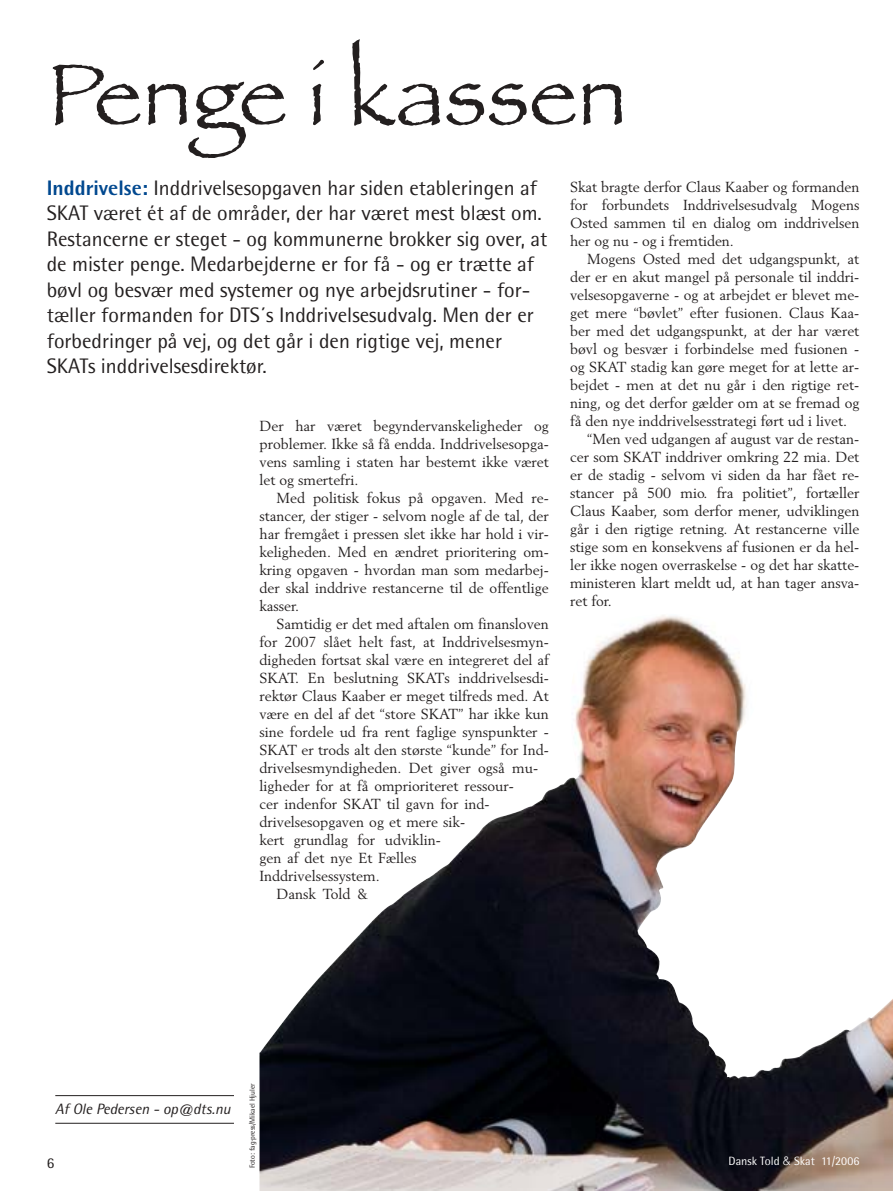
<style>
.page{position:relative;width:893px;height:1191px;background:#fff}
.page>*{position:absolute;margin:0;border:0;box-sizing:border-box;transform-origin:0 0}
.t1{font:90px "Papyrus";color:#231f1f}
.t2{font:21px/25.5px "Rotis Semi Sans";color:#231f1f}
.t3{font:italic 15px "Rotis Semi Sans";color:#231f1f}
.t4{font:15px "Rotis Semi Sans";color:#231f1f}
.t5{font:14.4px/18px "Berling";color:#231f1f;text-align:justify}
.t6{font:12px "Rotis Semi Sans";color:#fff}
.t7{font:7.5px "Rotis Semi Sans";color:#231f1f}
.s1{font-weight:800;color:#00488f}
.s2{font-family:"Helvetica";font-weight:300}
</style>
<div class="page">
<hr style="left:55px;top:1123px;width:179px;height:1px;background:#231f1f">
<hr style="left:55px;top:1095px;width:179px;height:1px;background:#231f1f">
<img style="left:259px;top:615px;width:633px;height:576px">
<h1 class="t1" style="left:47px;top:40px;width:581px">Penge i kassen</h1>
<p class="t2" style="left:47px;top:177px;width:502px"><span class="s1">Inddrivelse:</span> Inddrivelsesopgaven har siden etableringen af SKAT været ét af de områder, der har været mest blæst om.<br>Restancerne er steget - og kommunerne brokker sig over, at de mister penge. Medarbejderne er for få - og er trætte af bøvl og besvær med systemer og nye arbejdsrutiner - for&shy;tæller formanden for DTS´s Inddrivelsesudvalg. Men der er forbedringer på vej, og det går i den rigtige vej, mener SKATs inddrivelsesdirektør.</p>
<p class="t5" style="left:259px;top:418px;width:291px">Der har været begyndervanskeligheder og problemer. Ikke så få endda. Inddrivelsesopga&shy;vens samling i staten har bestemt ikke været let og smertefri.</p>
<p class="t5" style="left:259px;top:490px;width:291px;text-indent:17px">Med politisk fokus på opgaven. Med re&shy;stancer, der stiger - selvom nogle af de tal, der har fremgået i pressen slet ikke har hold i vir&shy;keligheden. Med en ændret prioritering om&shy;kring opgaven - hvordan man som medarbej&shy;der skal inddrive restancerne til de offentlige kasser.</p>
<p class="t5" style="left:276px;top:616px;width:274px">Samtidig er det med aftalen om finansloven</p>
<p class="t5" style="left:259px;top:634px;width:291px">for 2007 slået helt fast, at Inddrivelsesmyn-</p>
<p class="t5" style="left:259px;top:652px;width:291px">digheden fortsat skal være en integreret del af</p>
<p class="t5" style="left:259px;top:670px;width:291px">SKAT. En beslutning SKATs inddrivelsesdi-</p>
<p class="t5" style="left:259px;top:688px;width:291px">rektør Claus Kaaber er meget tilfreds med. At</p>
<p class="t5" style="left:259px;top:706px;width:291px">være en del af det “store SKAT” har ikke kun</p>
<p class="t5" style="left:259px;top:724px;width:291px">sine fordele ud fra rent faglige synspunkter -</p>
<p class="t5" style="left:259px;top:742px;width:291px">SKAT er trods alt den største “kunde” for Ind-</p>
<p class="t5" style="left:259px;top:760px;width:280px">drivelsesmyndigheden. Det giver også mu-</p>
<p class="t5" style="left:259px;top:778px;width:256px">ligheder for at få omprioriteret ressour-</p>
<p class="t5" style="left:259px;top:796px;width:231px">cer indenfor SKAT til gavn for ind-</p>
<p class="t5" style="left:259px;top:814px;width:207px">drivelsesopgaven og et mere sik-</p>
<p class="t5" style="left:259px;top:832px;width:183px">kert grundlag for udviklin-</p>
<p class="t5" style="left:259px;top:850px;width:158px">gen af det nye Et Fælles</p>
<p class="t5" style="left:259px;top:868px;width:122px">Inddrivelsessystem.</p>
<p class="t5" style="left:276px;top:886px;width:93px">Dansk Told &amp;</p>
<p class="t5" style="left:570px;top:178px;width:291px">Skat bragte derfor Claus Kaaber og formanden for forbundets Inddrivelsesudvalg Mogens Osted sammen til en dialog om inddrivelsen her og nu - og i fremtiden.</p>
<p class="t5" style="left:587px;top:250px;width:274px">Mogens Osted med det udgangspunkt, at</p>
<p class="t5" style="left:570px;top:268px;width:291px">der er en akut mangel på personale til inddri-</p>
<p class="t5" style="left:570px;top:286px;width:291px">velsesopgaverne - og at arbejdet er blevet me-</p>
<p class="t5" style="left:570px;top:304px;width:291px">get mere “bøvlet” efter fusionen. Claus Kaa-</p>
<p class="t5" style="left:570px;top:322px;width:291px">ber med det udgangspunkt, at der har været</p>
<p class="t5" style="left:570px;top:340px;width:291px">bøvl og besvær i forbindelse med fusionen -</p>
<p class="t5" style="left:570px;top:358px;width:291px">og SKAT stadig kan gøre meget for at lette ar-</p>
<p class="t5" style="left:570px;top:376px;width:291px">bejdet - men at det nu går i den rigtige ret-</p>
<p class="t5" style="left:570px;top:394px;width:291px">ning, og det derfor gælder om at se fremad og</p>
<p class="t5" style="left:570px;top:412px;width:279px">få den nye inddrivelsesstrategi ført ud i livet.</p>
<p class="t5" style="left:587px;top:430px;width:274px">“Men ved udgangen af august var de restan-</p>
<p class="t5" style="left:570px;top:448px;width:291px">cer som SKAT inddriver omkring 22 mia. Det</p>
<p class="t5" style="left:570px;top:466px;width:291px">er de stadig - selvom vi siden da har fået re-</p>
<p class="t5" style="left:570px;top:484px;width:291px">stancer på 500 mio. fra politiet”, fortæller</p>
<p class="t5" style="left:570px;top:502px;width:291px">Claus Kaaber, som derfor mener, udviklingen</p>
<p class="t5" style="left:570px;top:520px;width:291px">går i den rigtige retning. At restancerne ville</p>
<p class="t5" style="left:570px;top:538px;width:291px">stige som en konsekvens af fusionen er da hel-</p>
<p class="t5" style="left:570px;top:556px;width:291px">ler ikke nogen overraskelse - og det har skatte-</p>
<p class="t5" style="left:570px;top:574px;width:291px">ministeren klart meldt ud, at han tager ansva-</p>
<p class="t5" style="left:570px;top:592px;width:43px">ret for.</p>
<p class="t7" style="left:249px;top:1168px;width:87px;rotate:-90deg">Foto: fag·press/Mikael Hjuler</p>
<p class="t3" style="left:55px;top:1104px;width:177px">Af Ole Pedersen - op@dts.nu</p>
<p class="t4" style="left:47px;top:1158px;width:9px">6</p>
<p class="t6" style="left:728px;top:1157px;width:132px">Dansk Told <span class="s2">&amp;</span> Skat 11/2006</p>
</div>
